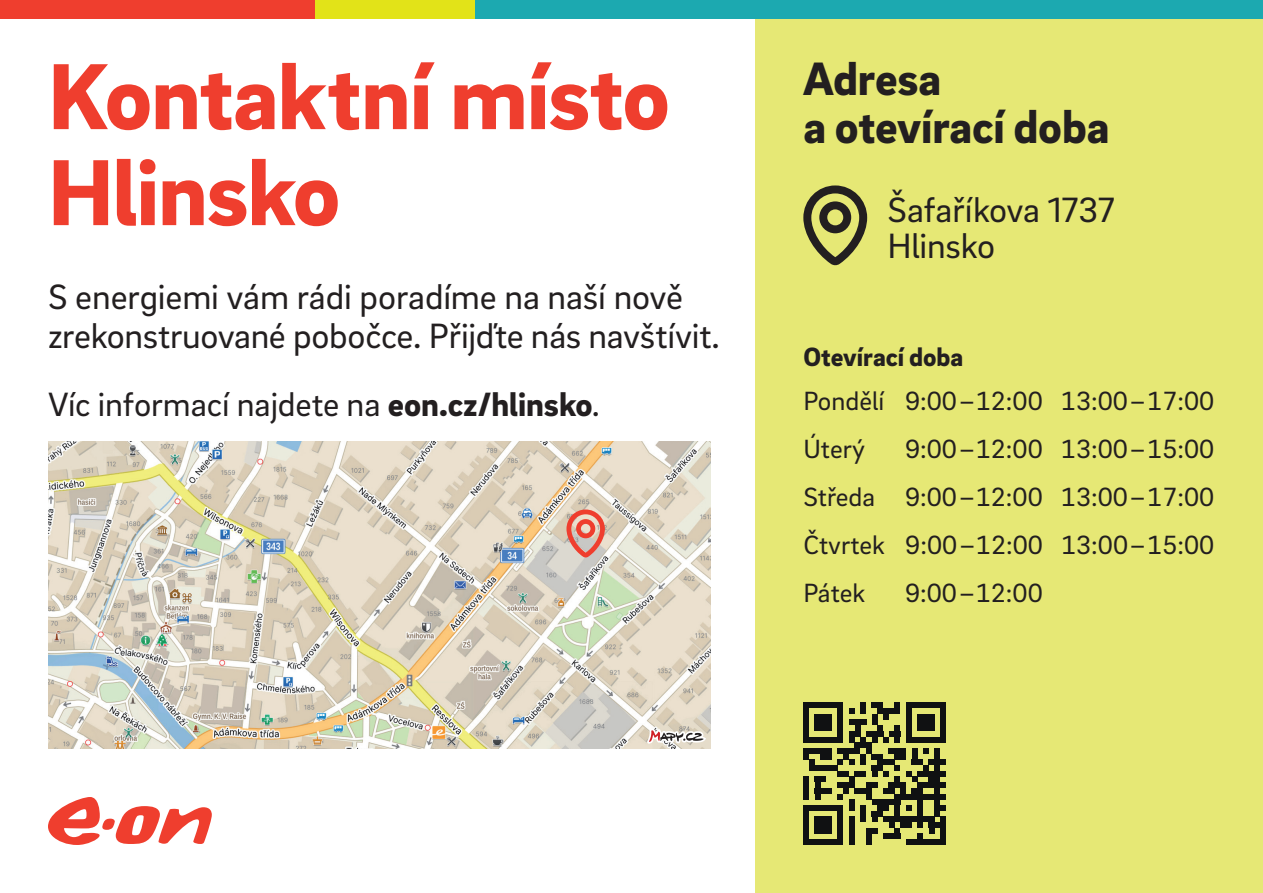
<style>
.page{position:relative;width:1263px;height:893px;background:#fff}
.page>*{position:absolute;margin:0;border:0;box-sizing:border-box;transform-origin:0 0}
.t1{font:900 96px/96px "EON Brix Sans";letter-spacing:-.015em;color:#ef3e2e}
.t2{font:900 48px/48px "EON Brix Sans";letter-spacing:-.005em;color:#231f20}
.t3{font:36px/39px "EON Brix Sans";letter-spacing:-.005em;color:#231f20}
.t4{font:34.5px "EON Brix Sans";letter-spacing:-.005em;color:#231f20}
.t5{font:27px/48px "EON Brix Sans";color:#231f20}
.t6{font:900 27px "EON Brix Sans";color:#231f20}
.s1{font-weight:900}
</style>
<div class="page">
<div style="left:755px;top:18px;width:508px;height:875px;background:#e6e875"></div>
<div style="left:0;top:0;width:329px;height:18px;background:#ef3e2e"></div>
<div style="left:450px;top:0;width:813px;height:18px;background:#1ca9b0"></div>
<div style="left:316px;top:0;width:159px;height:18px;background:#e2e318"></div>
<div style="left:803px;top:702px;width:40px;height:6px;background:#101112"></div>
<div style="left:872px;top:702px;width:11px;height:6px;background:#101112"></div>
<svg style="left:894px;top:702px;width:6px;height:6px"></svg>
<div style="left:906px;top:702px;width:40px;height:6px;background:#101112"></div>
<svg style="left:849px;top:702px;width:17px;height:12px"></svg>
<div style="left:877px;top:708px;width:23px;height:6px;background:#101112"></div>
<div style="left:815px;top:714px;width:17px;height:6px;background:#101112"></div>
<div style="left:917px;top:714px;width:17px;height:6px;background:#101112"></div>
<div style="left:815px;top:720px;width:17px;height:5px;background:#101112"></div>
<div style="left:849px;top:720px;width:17px;height:5px;background:#101112"></div>
<div style="left:917px;top:720px;width:17px;height:5px;background:#101112"></div>
<div style="left:815px;top:725px;width:17px;height:6px;background:#101112"></div>
<svg style="left:855px;top:725px;width:5px;height:6px"></svg>
<svg style="left:872px;top:714px;width:28px;height:17px"></svg>
<div style="left:917px;top:725px;width:17px;height:6px;background:#101112"></div>
<svg style="left:803px;top:708px;width:6px;height:29px"></svg>
<svg style="left:837px;top:708px;width:6px;height:29px"></svg>
<div style="left:849px;top:731px;width:11px;height:6px;background:#101112"></div>
<div style="left:866px;top:731px;width:17px;height:6px;background:#101112"></div>
<div style="left:889px;top:731px;width:11px;height:6px;background:#101112"></div>
<svg style="left:906px;top:708px;width:6px;height:29px"></svg>
<svg style="left:940px;top:708px;width:6px;height:29px"></svg>
<div style="left:803px;top:737px;width:40px;height:5px;background:#101112"></div>
<svg style="left:849px;top:737px;width:17px;height:5px"></svg>
<svg style="left:872px;top:737px;width:5px;height:5px"></svg>
<svg style="left:883px;top:737px;width:17px;height:5px"></svg>
<div style="left:906px;top:737px;width:40px;height:5px;background:#101112"></div>
<div style="left:855px;top:742px;width:17px;height:6px;background:#101112"></div>
<div style="left:803px;top:748px;width:29px;height:6px;background:#101112"></div>
<div style="left:889px;top:748px;width:17px;height:6px;background:#101112"></div>
<div style="left:820px;top:754px;width:12px;height:5px;background:#101112"></div>
<div style="left:872px;top:754px;width:11px;height:5px;background:#101112"></div>
<div style="left:894px;top:754px;width:12px;height:5px;background:#101112"></div>
<svg style="left:912px;top:748px;width:5px;height:11px"></svg>
<svg style="left:923px;top:748px;width:17px;height:11px"></svg>
<svg style="left:803px;top:754px;width:12px;height:11px"></svg>
<svg style="left:837px;top:748px;width:35px;height:17px"></svg>
<div style="left:877px;top:759px;width:17px;height:6px;background:#101112"></div>
<div style="left:912px;top:759px;width:11px;height:6px;background:#101112"></div>
<div style="left:929px;top:759px;width:17px;height:6px;background:#101112"></div>
<div style="left:809px;top:765px;width:28px;height:6px;background:#101112"></div>
<div style="left:872px;top:765px;width:11px;height:6px;background:#101112"></div>
<svg style="left:923px;top:765px;width:17px;height:6px"></svg>
<div style="left:837px;top:771px;width:12px;height:6px;background:#101112"></div>
<div style="left:855px;top:771px;width:11px;height:6px;background:#101112"></div>
<svg style="left:872px;top:771px;width:5px;height:6px"></svg>
<div style="left:917px;top:771px;width:29px;height:6px;background:#101112"></div>
<div style="left:815px;top:777px;width:11px;height:5px;background:#101112"></div>
<svg style="left:849px;top:777px;width:6px;height:5px"></svg>
<svg style="left:883px;top:765px;width:17px;height:17px"></svg>
<svg style="left:906px;top:771px;width:11px;height:11px"></svg>
<div style="left:929px;top:777px;width:11px;height:5px;background:#101112"></div>
<svg style="left:815px;top:782px;width:5px;height:6px"></svg>
<div style="left:837px;top:782px;width:18px;height:6px;background:#101112"></div>
<div style="left:866px;top:782px;width:11px;height:6px;background:#101112"></div>
<div style="left:889px;top:782px;width:17px;height:6px;background:#101112"></div>
<div style="left:917px;top:782px;width:29px;height:6px;background:#101112"></div>
<div style="left:815px;top:788px;width:17px;height:6px;background:#101112"></div>
<div style="left:883px;top:788px;width:11px;height:6px;background:#101112"></div>
<svg style="left:803px;top:777px;width:6px;height:22px"></svg>
<svg style="left:815px;top:794px;width:5px;height:5px"></svg>
<div style="left:894px;top:794px;width:52px;height:5px;background:#101112"></div>
<div style="left:872px;top:799px;width:28px;height:6px;background:#101112"></div>
<svg style="left:934px;top:788px;width:6px;height:17px"></svg>
<div style="left:803px;top:805px;width:40px;height:6px;background:#101112"></div>
<div style="left:877px;top:805px;width:12px;height:6px;background:#101112"></div>
<div style="left:934px;top:805px;width:12px;height:6px;background:#101112"></div>
<div style="left:872px;top:811px;width:11px;height:5px;background:#101112"></div>
<svg style="left:894px;top:788px;width:29px;height:28px"></svg>
<div style="left:815px;top:816px;width:17px;height:6px;background:#101112"></div>
<div style="left:883px;top:816px;width:51px;height:6px;background:#101112"></div>
<svg style="left:934px;top:811px;width:12px;height:11px"></svg>
<div style="left:815px;top:822px;width:17px;height:6px;background:#101112"></div>
<div style="left:900px;top:822px;width:12px;height:6px;background:#101112"></div>
<svg style="left:917px;top:822px;width:6px;height:6px"></svg>
<div style="left:929px;top:822px;width:17px;height:6px;background:#101112"></div>
<div style="left:815px;top:828px;width:17px;height:6px;background:#101112"></div>
<svg style="left:889px;top:822px;width:11px;height:12px"></svg>
<svg style="left:929px;top:828px;width:5px;height:6px"></svg>
<svg style="left:803px;top:811px;width:6px;height:28px"></svg>
<div style="left:883px;top:834px;width:17px;height:5px;background:#101112"></div>
<svg style="left:917px;top:834px;width:6px;height:5px"></svg>
<svg style="left:940px;top:828px;width:6px;height:11px"></svg>
<div style="left:803px;top:839px;width:40px;height:6px;background:#101112"></div>
<svg style="left:837px;top:788px;width:40px;height:57px"></svg>
<div style="left:906px;top:839px;width:40px;height:6px;background:#101112"></div>
<svg style="left:48px;top:797px;width:164px;height:48px"></svg>
<img style="left:48px;top:442px;width:662px;height:307px">
<svg style="left:647px;top:728px;width:59px;height:16px"></svg>
<svg style="left:566px;top:509px;width:39px;height:49px;background:#e09487"></svg>
<svg style="left:803px;top:185px;width:64px;height:81px"></svg>
<h1 class="t1" style="left:48px;top:57px;width:624px">Kontaktní místo<br>Hlinsko</h1>
<h3 class="t3" style="left:48px;top:280px;width:673px">S energiemi vám rádi poradíme na naší nově zrekonstruované pobočce. Přijďte nás navštívit.</h3>
<p class="t4" style="left:48px;top:391px;width:553px">Víc informací najdete na <span class="s1">eon.cz/hlinsko</span>.</p>
<h2 class="t2" style="left:803px;top:58px;width:308px">Adresa<br>a otevírací doba</h2>
<h3 class="t3" style="left:887px;top:195px;width:229px;line-height:36px">Šafaříkova 1737<br>Hlinsko</h3>
<p class="t6" style="left:803px;top:347px;width:161px">Otevírací doba</p>
<p class="t5" style="left:803px;top:379px;width:412px">Pondělí 9:00–12:00 13:00–17:00<br>Úterý</p>
<p class="t5" style="left:803px;top:427px;width:412px;text-align:justify;text-indent:102px">9:00–12:00 13:00–15:00<br>Středa 9:00–12:00 13:00–17:00<br>Čtvrtek 9:00–12:00 13:00–15:00<br>Pátek</p>
<p class="t5" style="left:905px;top:571px;width:139px">9:00–12:00</p>
</div>
